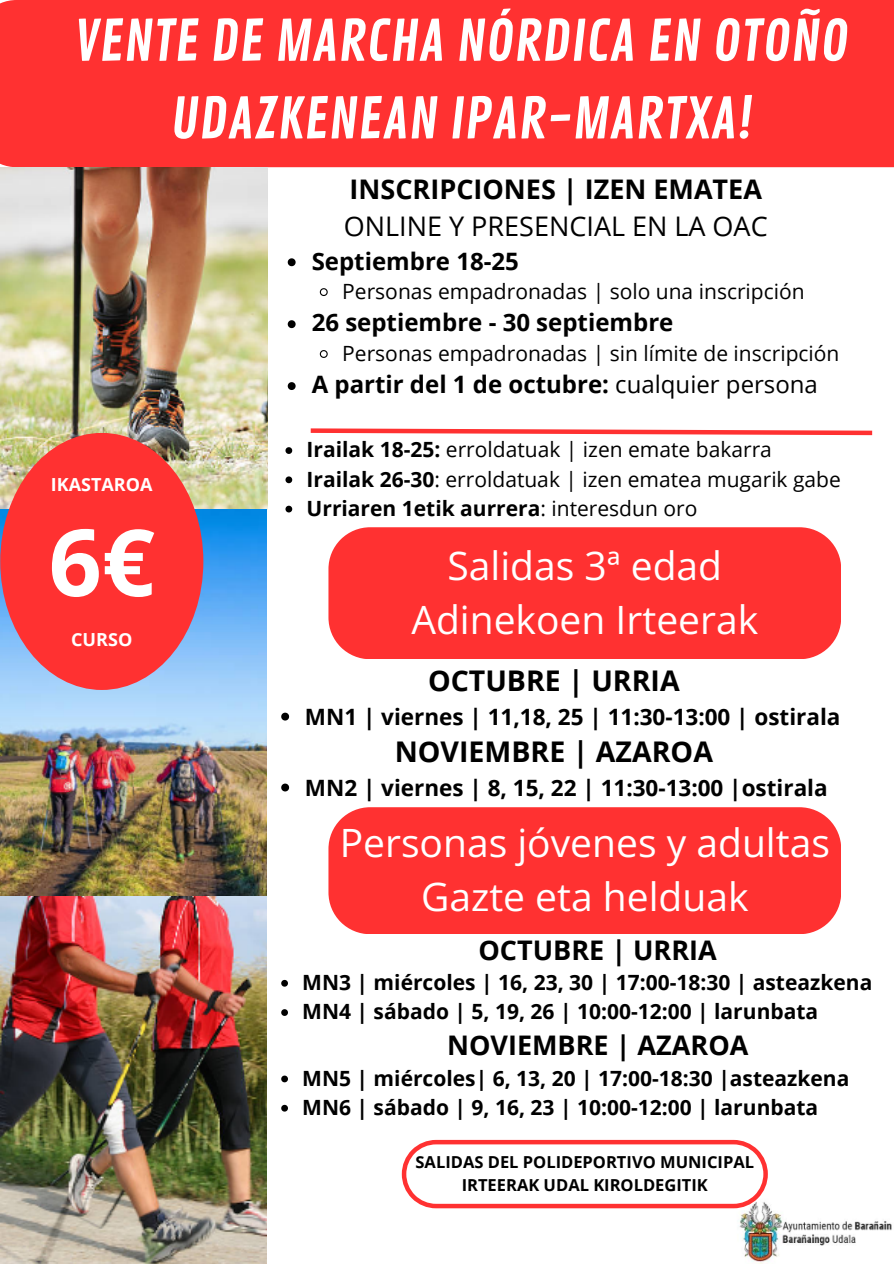
<style>
.page{position:relative;width:894px;height:1264px;background:#fff}
.page>*{position:absolute;margin:0;border:0;box-sizing:border-box;transform-origin:0 0}
.t1{font:700 93px "Open Sans";color:#fff}
.t2{font:55.5px/77.7px "Contrail One";color:#fff;text-align:center}
.t3{font:39px/54px "Open Sans";color:#fff;text-align:center}
.t4{font:700 28.5px "Open Sans";color:#000}
.t5{font:700 27px/37.2px "Open Sans";color:#000}
.t6{font:700 24px "Open Sans";color:#000}
.t7{font:700 22.5px "Open Sans";color:#000}
.t8{font:700 21px "Open Sans";color:#000}
.t9{font:21px "Open Sans";color:#000}
.t10{font:700 18px "Open Sans";color:#fff}
.t11{font:700 16.5px "Open Sans";color:#000}
.s1{font-weight:400}
.s2{font-weight:700}
</style>
<div class="page">
<div style="left:0;top:0;width:893px;height:167px;background:#ff3131"></div>
<img style="left:0;top:167px;width:267px;height:1096px">
<svg style="left:288px;top:258px;width:7px;height:8px"></svg>
<svg style="left:319px;top:288px;width:9px;height:8px"></svg>
<svg style="left:288px;top:320px;width:7px;height:8px"></svg>
<svg style="left:319px;top:350px;width:9px;height:8px"></svg>
<svg style="left:288px;top:382px;width:7px;height:8px"></svg>
<svg style="left:310px;top:428px;width:563px;height:8px"></svg>
<div style="left:328px;top:527px;width:512px;height:132px;background:#ff3131"></div>
<div style="left:328px;top:807px;width:512px;height:127px;background:#ff3131"></div>
<img style="left:728px;top:1204px;width:164px;height:59px">
<svg style="left:401px;top:1139px;width:366px;height:69px"></svg>
<div style="left:0;top:433px;width:203px;height:257px;background:#ff3131;border-radius:50%"></div>
<svg style="left:285px;top:447px;width:7px;height:7px"></svg>
<svg style="left:285px;top:476px;width:7px;height:7px"></svg>
<svg style="left:285px;top:505px;width:7px;height:7px"></svg>
<svg style="left:281px;top:712px;width:8px;height:8px"></svg>
<svg style="left:281px;top:783px;width:8px;height:8px"></svg>
<svg style="left:281px;top:979px;width:7px;height:7px"></svg>
<svg style="left:281px;top:1009px;width:7px;height:6px"></svg>
<svg style="left:281px;top:1075px;width:7px;height:7px"></svg>
<svg style="left:281px;top:1104px;width:7px;height:7px"></svg>
<h1 class="t2" style="left:74px;top:4px;width:775px">VENTE DE MARCHA NÓRDICA EN OTOÑO<br>UDAZKENEAN IPAR-MARTXA!</h1>
<p class="t5" style="left:344px;top:170px;width:425px">INSCRIPCIONES | IZEN EMATEA<br><span class="s1">ONLINE Y PRESENCIAL EN LA OAC</span></p>
<p class="t6" style="left:311px;top:244px;width:209px">Septiembre 18-25</p>
<p class="t9" style="left:342px;top:276px;width:463px">Personas empadronadas | solo una inscripción</p>
<p class="t6" style="left:311px;top:306px;width:363px">26 septiembre - 30 septiembre</p>
<p class="t9" style="left:342px;top:338px;width:498px">Personas empadronadas | sin límite de inscripción</p>
<h4 class="t6" style="left:311px;top:368px;width:507px">A partir del 1 de octubre: <span class="s1">cualquier persona</span></h4>
<p class="t10" style="left:51px;top:472px;width:103px">IKASTAROA</p>
<h2 class="t1" style="left:49px;top:496px;width:108px">6€</h2>
<h3 class="t10" style="left:71px;top:626px;width:63px">CURSO</h3>
<p class="t9" style="left:306px;top:435px;width:466px"><span class="s2">Irailak 18-25:</span> erroldatuak | izen emate bakarra</p>
<h3 class="t9" style="left:306px;top:464px;width:535px"><span class="s2">Irailak 26-30</span>: erroldatuak | izen ematea mugarik gabe</h3>
<p class="t8" style="left:306px;top:493px;width:392px">Urriaren 1etik aurrera<span class="s1">: interesdun oro</span></p>
<p class="t3" style="left:411px;top:538px;width:348px">Salidas 3ª edad<br>Adinekoen Irteerak</p>
<h2 class="t4" style="left:428px;top:661px;width:253px">OCTUBRE | URRIA</h2>
<h3 class="t7" style="left:305px;top:701px;width:537px">MN1 | viernes | 11,18, 25 | 11:30-13:00 | ostirala</h3>
<p class="t4" style="left:394px;top:731px;width:319px">NOVIEMBRE | AZAROA</p>
<p class="t7" style="left:305px;top:772px;width:524px">MN2 | viernes | 8, 15, 22 | 11:30-13:00 |ostirala</p>
<p class="t3" style="left:339px;top:814px;width:491px">Personas jóvenes y adultas<br>Gazte eta helduak</p>
<h3 class="t5" style="left:478px;top:930px;width:240px">OCTUBRE | URRIA</h3>
<p class="t8" style="left:302px;top:967px;width:571px">MN3 | miércoles | 16, 23, 30 | 17:00-18:30 | asteazkena</p>
<p class="t8" style="left:302px;top:996px;width:517px">MN4 | sábado | 5, 19, 26 | 10:00-12:00 | larunbata</p>
<p class="t5" style="left:447px;top:1026px;width:303px">NOVIEMBRE | AZAROA</p>
<p class="t8" style="left:302px;top:1063px;width:548px">MN5 | miércoles| 6, 13, 20 | 17:00-18:30 |asteazkena</p>
<p class="t8" style="left:302px;top:1092px;width:517px">MN6 | sábado | 9, 16, 23 | 10:00-12:00 | larunbata</p>
<p class="t11" style="left:415px;top:1150px;width:340px">SALIDAS DEL POLIDEPORTIVO MUNICIPAL</p>
<p class="t11" style="left:461px;top:1172px;width:248px">IRTEERAK UDAL KIROLDEGITIK</p>
</div>
